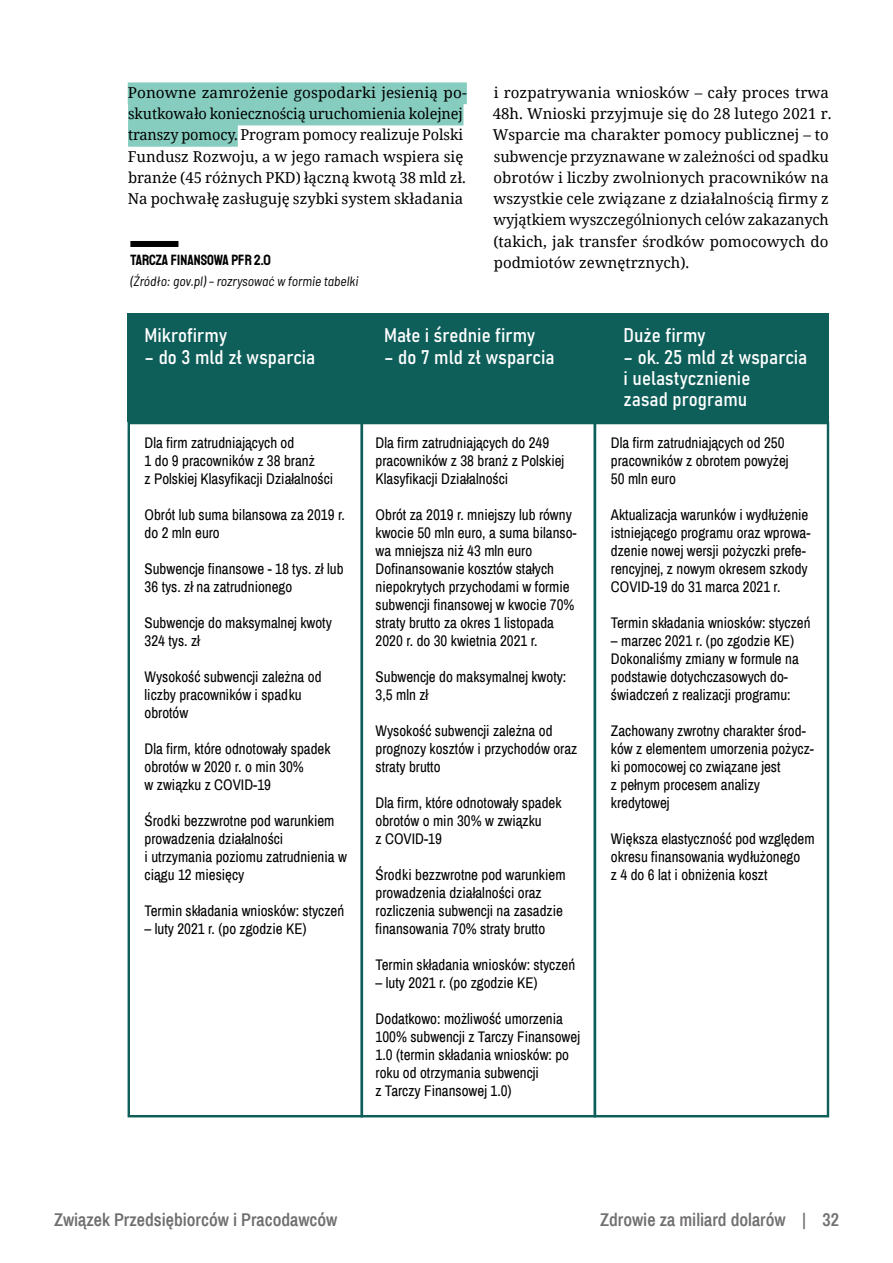
<style>
.page{position:relative;width:893px;height:1263px;background:#fff}
.page>*{position:absolute;margin:0;border:0;box-sizing:border-box;transform-origin:0 0}
.t1{font:19.5px/21.3px "Bahnschrift";color:#fff}
.t2{font:600 18px "Archivo Narrow";color:#706f6f}
.t3{font:600 18px "Archivo Narrow";color:#716f6f}
.t4{font:15px/18px "Archivo Narrow";color:#000}
.t5{font:15px/21.3px "Noto Serif";color:#000}
.t6{font:15px "Staatliches";color:#000}
.t7{font:italic semi-condensed 13.5px "Barlow";color:#000}
</style>
<div class="page">
<div style="left:128px;top:82px;width:339px;height:22px;background:#86cdc0"></div>
<div style="left:128px;top:104px;width:335px;height:21px;background:#86cdc0"></div>
<div style="left:128px;top:125px;width:110px;height:22px;background:#86cdc0"></div>
<div style="left:128px;top:313px;width:235px;height:109px;background:#0e5f5a"></div>
<svg style="left:128px;top:422px;width:233px;height:695px"></svg>
<div style="left:361px;top:313px;width:235px;height:109px;background:#0e5f5a"></div>
<svg style="left:361px;top:422px;width:233px;height:695px"></svg>
<div style="left:594px;top:313px;width:235px;height:109px;background:#0e5f5a"></div>
<svg style="left:594px;top:422px;width:235px;height:695px"></svg>
<div style="left:130px;top:241px;width:48px;height:6px;background:#000"></div>
<p class="t5" style="left:128px;top:81px;width:341px">Ponowne zamrożenie gospodarki jesienią po&shy;skutkowało koniecznością uruchomienia kolejnej transzy pomocy. Program pomocy realizuje Polski Fundusz Rozwoju, a w jego ramach wspiera się branże (45 różnych PKD) łączną kwotą 38 mld zł.<br>Na pochwałę zasługuję szybki system składania</p>
<p class="t5" style="left:493px;top:81px;width:340px">i rozpatrywania wniosków – cały proces trwa 48h. Wnioski przyjmuje się do 28 lutego 2021 r.<br>Wsparcie ma charakter pomocy publicznej – to subwencje przyznawane w zależności od spadku obrotów i liczby zwolnionych pracowników na wszystkie cele związane z działalnością firmy z wyjątkiem wyszczególnionych celów zakazanych (takich, jak transfer środków pomocowych do podmiotów zewnętrznych).</p>
<p class="t6" style="left:130px;top:250px;width:142px">TARCZA FINANSOWA PFR 2.0</p>
<p class="t7" style="left:130px;top:271px;width:229px">(Źródło: gov.pl) – rozrysować w formie tabelki</p>
<h1 class="t1" style="left:145px;top:323px;width:84px">Mikrofirmy</h1>
<h1 class="t1" style="left:145px;top:345px;width:172px">– do 3 mld zł wsparcia</h1>
<p class="t4" style="left:145px;top:434px;width:190px">Dla firm zatrudniających od<br>1 do 9 pracowników z 38 branż<br>z Polskiej Klasyfikacji Działalności</p>
<p class="t4" style="left:145px;top:506px;width:202px">Obrót lub suma bilansowa za 2019 r. do 2 mln euro</p>
<p class="t4" style="left:145px;top:560px;width:200px">Subwencje finansowe - 18 tys. zł lub<br>36 tys. zł na zatrudnionego</p>
<p class="t4" style="left:145px;top:614px;width:189px">Subwencje do maksymalnej kwoty<br>324 tys. zł</p>
<p class="t4" style="left:145px;top:668px;width:178px">Wysokość subwencji zależna od liczby pracowników i spadku obrotów</p>
<p class="t4" style="left:145px;top:740px;width:187px">Dla firm, które odnotowały spadek obrotów w 2020 r. o min 30%<br>w związku z COVID-19</p>
<p class="t4" style="left:145px;top:812px;width:204px">Środki bezzwrotne pod warunkiem prowadzenia działalności<br>i utrzymania poziomu zatrudnienia w ciągu 12 miesięcy</p>
<p class="t4" style="left:145px;top:902px;width:201px">Termin składania wniosków: styczeń</p>
<p class="t4" style="left:145px;top:920px;width:164px">– luty 2021 r. (po zgodzie KE)</p>
<h1 class="t1" style="left:384px;top:323px;width:153px">Małe i średnie firmy</h1>
<h1 class="t1" style="left:384px;top:345px;width:172px">– do 7 mld zł wsparcia</h1>
<p class="t4" style="left:376px;top:434px;width:190px">Dla firm zatrudniających do 249 pracowników z 38 branż z Polskiej<br>Klasyfikacji Działalności</p>
<p class="t4" style="left:376px;top:506px;width:202px">Obrót za 2019 r. mniejszy lub równy kwocie 50 mln euro, a suma bilanso&shy;wa mniejsza niż 43 mln euro<br>Dofinansowanie kosztów stałych niepokrytych przychodami w formie subwencji finansowej w kwocie 70% straty brutto za okres 1 listopada<br>2020 r. do 30 kwietnia 2021 r.</p>
<p class="t4" style="left:376px;top:668px;width:192px">Subwencje do maksymalnej kwoty:<br>3,5 mln zł</p>
<p class="t4" style="left:376px;top:722px;width:203px">Wysokość subwencji zależna od prognozy kosztów i przychodów oraz straty brutto</p>
<p class="t4" style="left:376px;top:794px;width:187px">Dla firm, które odnotowały spadek obrotów o min 30% w związku<br>z COVID-19</p>
<p class="t4" style="left:376px;top:866px;width:191px">Środki bezzwrotne pod warunkiem prowadzenia działalności oraz rozliczenia subwencji na zasadzie finansowania 70% straty brutto</p>
<p class="t4" style="left:376px;top:956px;width:201px">Termin składania wniosków: styczeń</p>
<p class="t4" style="left:376px;top:974px;width:164px">– luty 2021 r. (po zgodzie KE)</p>
<p class="t4" style="left:376px;top:1010px;width:206px">Dodatkowo: możliwość umorzenia<br>100% subwencji z Tarczy Finansowej<br>1.0 (termin składania wniosków: po roku od otrzymania subwencji<br>z Tarczy Finansowej 1.0)</p>
<h1 class="t1" style="left:624px;top:323px;width:83px">Duże firmy</h1>
<h1 class="t1" style="left:624px;top:345px;width:185px">– ok. 25 mld zł wsparcia i uelastycznienie<br>zasad programu</h1>
<p class="t4" style="left:611px;top:434px;width:179px">Dla firm zatrudniających od 250 pracowników z obrotem powyżej<br>50 mln euro</p>
<p class="t4" style="left:611px;top:506px;width:201px">Aktualizacja warunków i wydłużenie istniejącego programu oraz wprowa&shy;dzenie nowej wersji pożyczki prefe&shy;rencyjnej, z nowym okresem szkody COVID-19 do 31 marca 2021 r.</p>
<p class="t4" style="left:611px;top:614px;width:201px">Termin składania wniosków: styczeń</p>
<p class="t4" style="left:611px;top:632px;width:189px">– marzec 2021 r. (po zgodzie KE)<br>Dokonaliśmy zmiany w formule na podstawie dotychczasowych do&shy;świadczeń z realizacji programu:</p>
<p class="t4" style="left:611px;top:722px;width:205px">Zachowany zwrotny charakter środ&shy;ków z elementem umorzenia pożycz&shy;ki pomocowej co związane jest<br>z pełnym procesem analizy kredytowej</p>
<p class="t4" style="left:611px;top:830px;width:205px">Większa elastyczność pod względem okresu finansowania wydłużonego<br>z 4 do 6 lat i obniżenia koszt</p>
<p class="t2" style="left:54px;top:1207px;width:285px">Związek Przedsiębiorców i Pracodawców</p>
<p class="t3" style="left:600px;top:1207px;width:240px">Zdrowie za miliard dolarów | 32</p>
</div>
